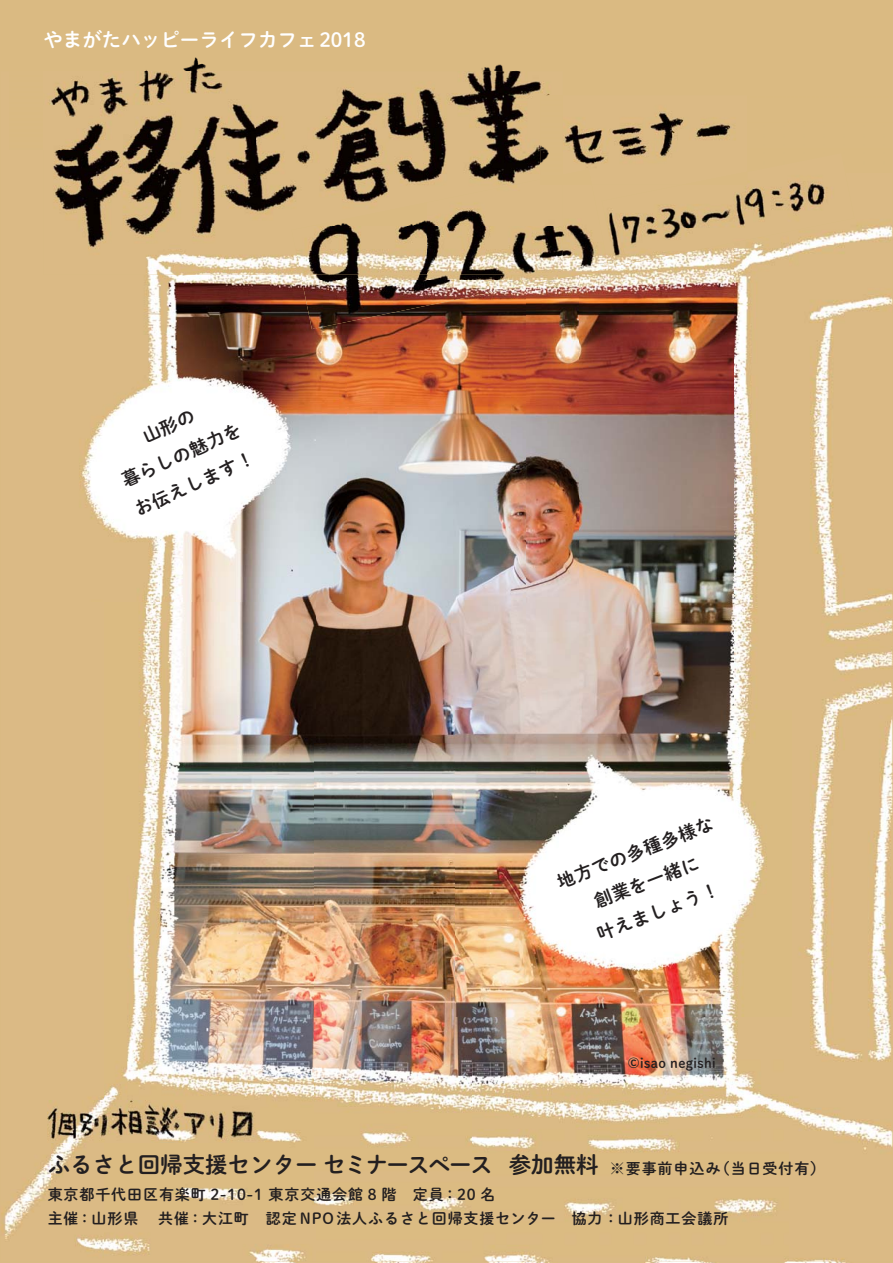
<style>
.page{position:relative;width:893px;height:1263px;background:#fff}
.page>*{position:absolute;margin:0;border:0;box-sizing:border-box;transform-origin:0 0}
.t1{font:22.5px "FOT DNP Shuei M Go Std B 90 msp RKSJ H";color:#231f20}
.t2{font:19.5px "FOT DNP Shuei M Go Std B 90 msp RKSJ H";color:#fff}
.t3{font:18px/31.5px "FOT DNP Shuei M Go Std B 90 msp RKSJ H";color:#231f20;text-align:center}
.t4{font:15px/24px "FOT DNP Shuei M Go Std B 90 msp RKSJ H";letter-spacing:.06em;color:#231f20}
.t5{font:13.5px "FOT DNP Shuei M Go Std B 90 msp RKSJ H";letter-spacing:.03em;color:#231f20}
.s1{font-size:22.5px}
</style>
<div class="page">
<div style="left:0;top:0;width:893px;height:71px;background:#daba82"></div>
<img style="left:578px;top:185px;width:157px;height:525px">
<img style="left:788px;top:229px;width:54px;height:1032px">
<img style="left:52px;top:275px;width:263px;height:106px">
<img style="left:526px;top:281px;width:52px;height:429px">
<img style="left:735px;top:259px;width:53px;height:451px">
<img style="left:315px;top:301px;width:211px;height:443px">
<div style="left:52px;top:381px;width:53px;height:880px;background:#dbba85"></div>
<img style="left:105px;top:601px;width:210px;height:660px">
<img style="left:315px;top:744px;width:157px;height:517px">
<img style="left:472px;top:1016px;width:316px;height:245px">
<div style="left:0;top:71px;width:51px;height:1192px;background:#dbba85"></div>
<img style="left:842px;top:71px;width:51px;height:1192px">
<img style="left:50px;top:1261px;width:793px;height:2px">
<img style="left:652px;top:170px;width:101px;height:58px">
<img style="left:753px;top:153px;width:101px;height:76px">
<img style="left:609px;top:191px;width:43px;height:75px">
<img style="left:652px;top:228px;width:152px;height:31px">
<img style="left:43px;top:36px;width:520px;height:239px">
<img style="left:255px;top:36px;width:39px;height:12px">
<img style="left:300px;top:37px;width:14px;height:10px">
<img style="left:320px;top:36px;width:45px;height:11px">
<img style="left:563px;top:95px;width:184px;height:90px">
<img style="left:683px;top:172px;width:64px;height:13px">
<div style="left:540px;top:95px;width:23px;height:80px;background:#daba82"></div>
<img style="left:9px;top:30px;width:36px;height:41px">
<img style="left:9px;top:71px;width:246px;height:78px">
<div style="left:45px;top:30px;width:210px;height:18px;background:#daba82"></div>
<img style="left:558px;top:185px;width:51px;height:96px">
<img style="left:301px;top:275px;width:257px;height:6px">
<img style="left:301px;top:281px;width:154px;height:48px">
<img style="left:455px;top:281px;width:95px;height:20px">
<div style="left:305px;top:202px;width:122px;height:25px;background:#daba82"></div>
<img style="left:427px;top:179px;width:136px;height:48px">
<img style="left:292px;top:227px;width:271px;height:48px">
<img style="left:563px;top:169px;width:29px;height:16px">
<img style="left:540px;top:175px;width:23px;height:10px">
<img style="left:48px;top:1101px;width:211px;height:41px">
<img style="left:57px;top:336px;width:289px;height:265px">
<img style="left:455px;top:710px;width:336px;height:306px">
<h2 class="t2" style="left:43px;top:32px;width:324px">やまがたハッピーライフカフェ2018</h2>
<p class="t3" style="left:104px;top:440px;width:131px;rotate:-24deg">山形の<br>暮らしの魅力をお伝えします！</p>
<p class="t3" style="left:553px;top:870px;width:168px;rotate:-21deg">地方での多種多様な創業を一緒に<br>叶えましょう！</p>
<p class="t5" style="left:628px;top:1058px;width:89px">©isao negishi</p>
<h1 class="t1" style="left:48px;top:1156px;width:446px">ふるさと回帰支援センター セミナースペース</h1>
<p class="t4" style="left:48px;top:1184px;width:350px">東京都千代田区有楽町 2-10-1 東京交通会館 8 階主催：山形県</p>
<p class="t4" style="left:509px;top:1158px;width:318px"><span class="s1">参加無料</span> ※要事前申込み（当日受付有）</p>
<p class="t4" style="left:572px;top:1209px;width:158px">協力：山形商工会議所</p>
<p class="t4" style="left:413px;top:1184px;width:84px">定員：20 名</p>
<p class="t4" style="left:158px;top:1209px;width:399px">共催：大江町　認定 NPO法人ふるさと回帰支援センター</p>
</div>
